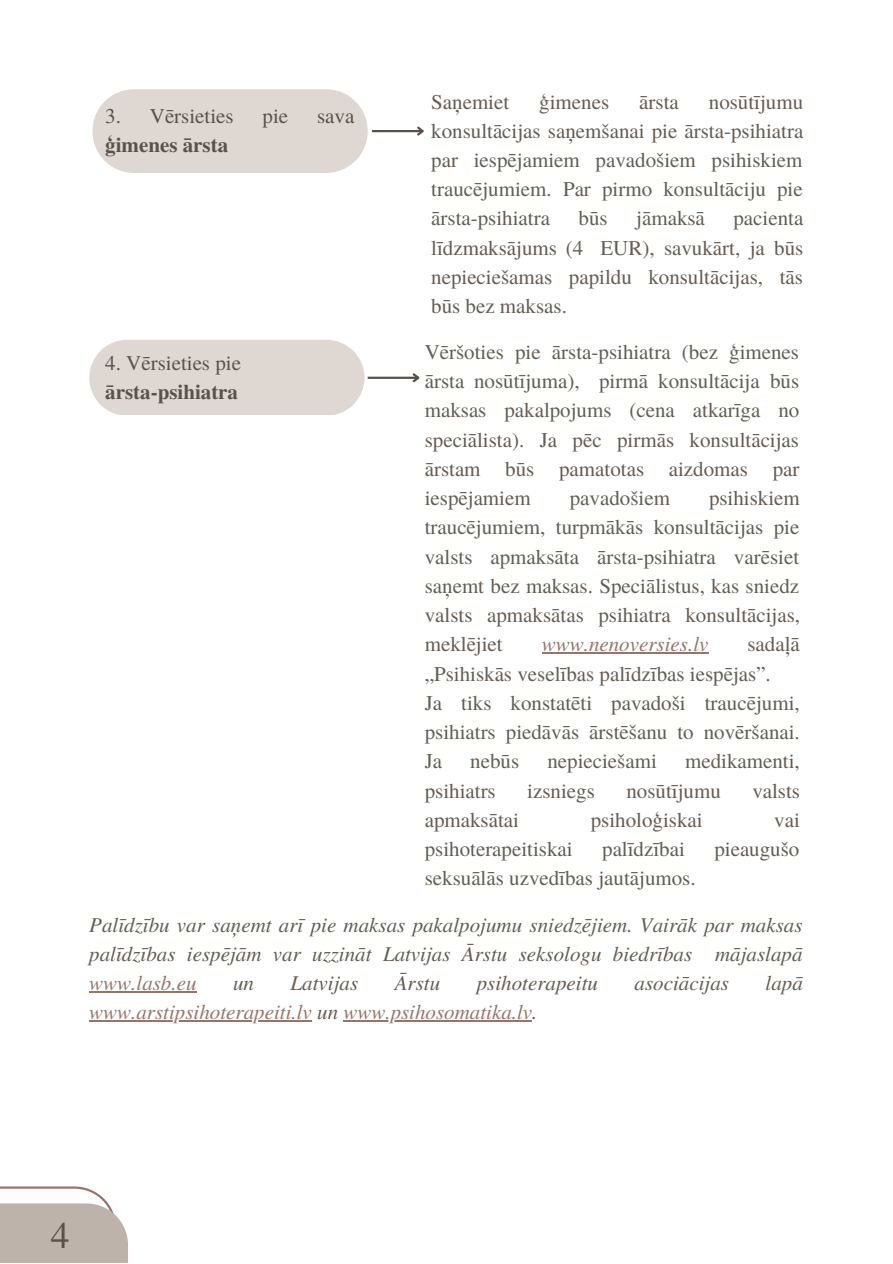
<style>
.page{position:relative;width:893px;height:1264px;background:#fff}
.page>*{position:absolute;margin:0;border:0;box-sizing:border-box;transform-origin:0 0}
.t1{font:37.5px "Te X Gyre Termes";color:#59514b}
.t2{font:21px/29.2px "Te X Gyre Termes";color:#675c53;text-align:justify}
.t3{font:italic 21px/29.2px "Te X Gyre Termes";color:#675c53}
.t4{font:italic 21px "Te X Gyre Termes";color:#987569}
.t5{font:21px "Te X Gyre Termes";color:#59514b}
.t6{font:700 21px "Te X Gyre Termes";color:#59514b}
.s1{color:#675c53}
</style>
<div class="page">
<svg style="left:92px;top:89px;width:275px;height:84px;background:#e1d9d4"></svg>
<div style="left:89px;top:340px;width:275px;height:75px;background:#dfd7d1"></div>
<hr style="left:541px;top:652px;width:167px;height:1px;background:#987569">
<hr style="left:89px;top:991px;width:107px;height:1px;background:#987569">
<hr style="left:89px;top:1020px;width:223px;height:1px;background:#987569">
<hr style="left:343px;top:1020px;width:189px;height:1px;background:#987569">
<svg style="left:0;top:1186px;width:108px;height:17px"></svg>
<div style="left:0;top:1203px;width:128px;height:59px;background:#bdb3ab"></div>
<hr style="left:372px;top:130px;width:50px;height:2px;background:#59514b">
<svg style="left:415px;top:126px;width:9px;height:10px"></svg>
<hr style="left:367px;top:376px;width:51px;height:3px;background:#59514b">
<svg style="left:410px;top:373px;width:10px;height:10px"></svg>
<p class="t5" style="left:105px;top:101px;width:130px">3. Vērsieties</p>
<p class="t5" style="left:262px;top:101px;width:27px">pie</p>
<p class="t5" style="left:317px;top:101px;width:39px">sava</p>
<p class="t6" style="left:105px;top:129px;width:124px">ģimenes ārsta</p>
<p class="t2" style="left:431px;top:86px;width:80px">Saņemiet</p>
<p class="t2" style="left:539px;top:86px;width:71px">ģimenes</p>
<p class="t2" style="left:639px;top:86px;width:41px">ārsta</p>
<p class="t2" style="left:431px;top:86px;width:373px;text-indent:277px">nosūtījumu konsultācijas saņemšanai pie ārsta-psihiatra par iespējamiem pavadošiem psihiskiem traucējumiem. Par pirmo konsultāciju pie ārsta-psihiatra</p>
<p class="t2" style="left:578px;top:203px;width:31px">būs</p>
<p class="t2" style="left:636px;top:203px;width:70px">jāmaksā</p>
<p class="t2" style="left:431px;top:203px;width:373px;text-indent:302px">pacienta līdzmaksājums (4 EUR), savukārt, ja būs nepieciešamas papildu konsultācijas, tās būs bez maksas.</p>
<p class="t2" style="left:424px;top:336px;width:376px">Vēršoties pie ārsta-psihiatra (bez ģimenes ārsta nosūtījuma), pirmā konsultācija būs maksas pakalpojums (cena atkarīga no speciālista). Ja pēc pirmās konsultācijas ārstam būs pamatotas aizdomas par iespējamiem</p>
<p class="t5" style="left:105px;top:348px;width:137px">4. Vērsieties pie</p>
<p class="t6" style="left:105px;top:375px;width:134px">ārsta-psihiatra</p>
<p class="t2" style="left:424px;top:482px;width:377px;text-indent:284px">psihiskiem traucējumiem, turpmākās konsultācijas pie valsts apmaksāta ārsta-psihiatra varēsiet saņemt bez maksas. Speciālistus, kas sniedz valsts apmaksātas psihiatra konsultācijas, meklējiet</p>
<p class="t2" style="left:569px;top:482px;width:102px">pavadošiem</p>
<p class="t2" style="left:424px;top:628px;width:376px;text-align:left;text-indent:323px">sadaļā „Psihiskās veselības palīdzības iespējas”.<br>Ja tiks konstatēti pavadoši traucējumi, psihiatrs piedāvās ārstēšanu to novēršanai.<br>Ja</p>
<p class="t4" style="left:541px;top:629px;width:168px">www.nenoversies.lv</p>
<p class="t2" style="left:470px;top:745px;width:50px">nebūs</p>
<p class="t2" style="left:547px;top:745px;width:111px">nepieciešami</p>
<p class="t2" style="left:685px;top:745px;width:116px">medikamenti,</p>
<p class="t2" style="left:424px;top:774px;width:73px">psihiatrs</p>
<p class="t2" style="left:527px;top:774px;width:69px">izsniegs</p>
<p class="t2" style="left:626px;top:774px;width:96px">nosūtījumu</p>
<p class="t2" style="left:752px;top:774px;width:49px">valsts</p>
<p class="t2" style="left:424px;top:804px;width:96px">apmaksātai</p>
<p class="t2" style="left:590px;top:804px;width:113px">psiholoģiskai</p>
<p class="t2" style="left:774px;top:804px;width:27px">vai</p>
<p class="t2" style="left:424px;top:833px;width:149px">psihoterapeitiskai</p>
<p class="t2" style="left:602px;top:833px;width:84px">palīdzībai</p>
<p class="t2" style="left:714px;top:833px;width:87px">pieaugušo</p>
<p class="t2" style="left:424px;top:862px;width:272px">seksuālās uzvedības jautājumos.</p>
<p class="t3" style="left:89px;top:908px;width:714px">Palīdzību var saņemt arī pie maksas pakalpojumu sniedzējiem. Vairāk par maksas palīdzības iespējām var uzzināt Latvijas Ārstu seksologu biedrības mājaslapā</p>
<p class="t4" style="left:89px;top:967px;width:109px">www.lasb.eu</p>
<p class="t3" style="left:233px;top:967px;width:22px">un</p>
<p class="t3" style="left:290px;top:967px;width:69px">Latvijas</p>
<p class="t3" style="left:395px;top:967px;width:47px">Ārstu</p>
<p class="t3" style="left:477px;top:967px;width:123px">psihoterapeitu</p>
<p class="t3" style="left:634px;top:967px;width:96px">asociācijas</p>
<p class="t3" style="left:765px;top:967px;width:39px">lapā</p>
<p class="t4" style="left:89px;top:996px;width:449px">www.arstipsihoterapeiti.lv <span class="s1">un</span> www.psihosomatika.lv<span class="s1">.</span></p>
<h1 class="t1" style="left:51px;top:1207px;width:20px">4</h1>
</div>
